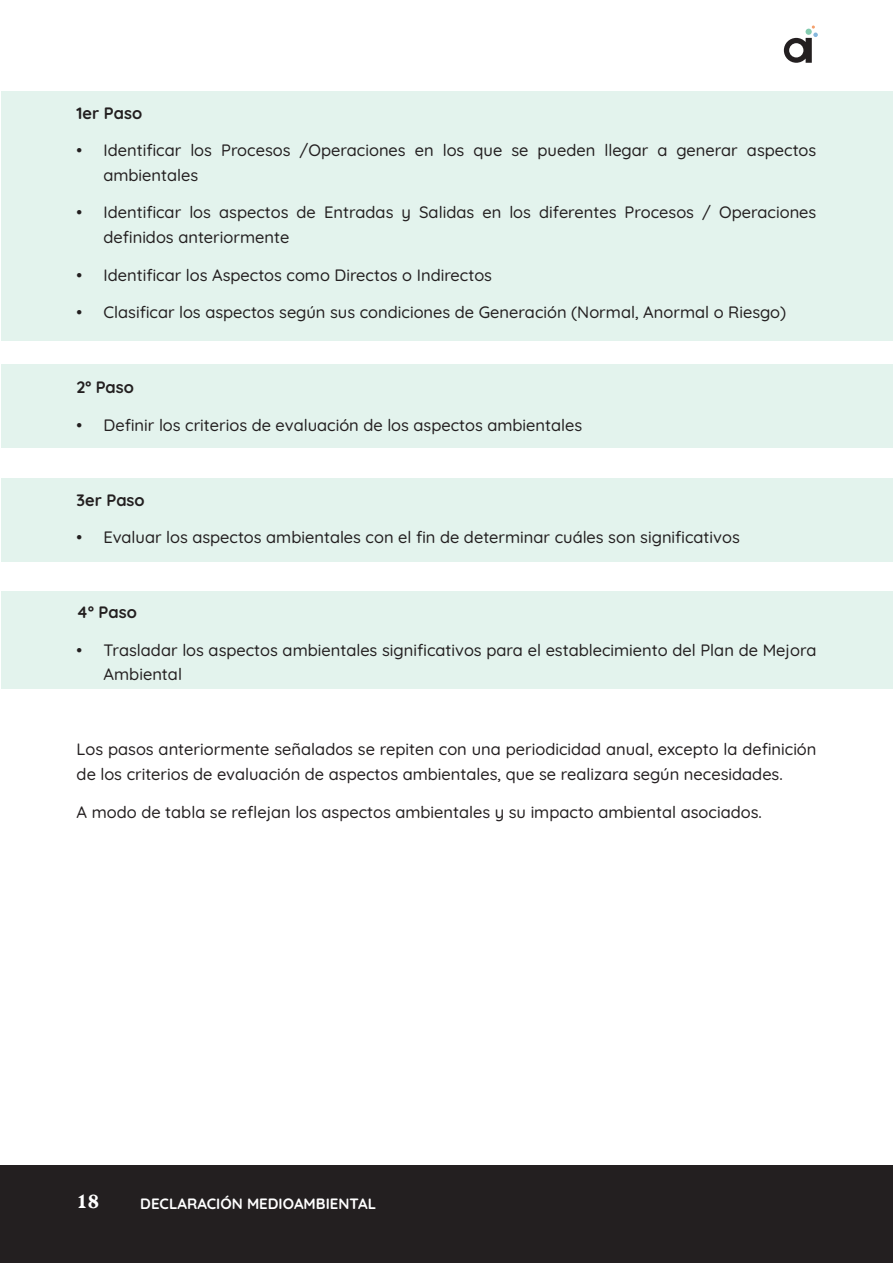
<style>
.page{position:relative;width:893px;height:1263px;background:#fff}
.page>*{position:absolute;margin:0;border:0;box-sizing:border-box;transform-origin:0 0}
.t1{font:700 18px "HK Kontrast";color:#fff}
.t2{font:500 16.5px/24.8px "Quicksand";color:#231f20}
.t3{font:700 16.5px "Quicksand";color:#231f20}
.t4{font:700 15px "Quicksand";color:#fff}
</style>
<div class="page">
<div style="left:1px;top:1165px;width:892px;height:97px;background:#231f20"></div>
<svg style="left:784px;top:26px;width:34px;height:37px"></svg>
<div style="left:1px;top:91px;width:892px;height:250px;background:#e3f3ed"></div>
<div style="left:1px;top:364px;width:892px;height:84px;background:#e3f3ed"></div>
<div style="left:1px;top:478px;width:892px;height:83px;background:#e3f3ed"></div>
<div style="left:1px;top:591px;width:892px;height:97px;background:#e3f3ed"></div>
<p class="t3" style="left:77px;top:100px;width:67px">1er Paso</p>
<p class="t2" style="left:103px;top:136px;width:714px;text-indent:-27px">• Identificar los Procesos /Operaciones en los que se pueden llegar a generar aspectos ambientales</p>
<p class="t2" style="left:104px;top:198px;width:714px;text-indent:-27px">• Identificar los aspectos de Entradas y Salidas en los diferentes Procesos / Operaciones definidos anteriormente</p>
<p class="t2" style="left:77px;top:261px;width:417px">• Identificar los Aspectos como Directos o Indirectos</p>
<p class="t2" style="left:77px;top:298px;width:711px">• Clasificar los aspectos según sus condiciones de Generación (Normal, Anormal o Riesgo)</p>
<p class="t3" style="left:77px;top:374px;width:59px">2º Paso</p>
<p class="t2" style="left:77px;top:411px;width:507px">• Definir los criterios de evaluación de los aspectos ambientales</p>
<p class="t3" style="left:77px;top:487px;width:70px">3er Paso</p>
<p class="t2" style="left:77px;top:523px;width:665px">• Evaluar los aspectos ambientales con el fin de determinar cuáles son significativos</p>
<p class="t3" style="left:77px;top:599px;width:62px">4º Paso</p>
<p class="t2" style="left:104px;top:636px;width:714px;text-indent:-27px">• Trasladar los aspectos ambientales significativos para el establecimiento del Plan de Mejora<br>Ambiental</p>
<p class="t2" style="left:77px;top:735px;width:741px">Los pasos anteriormente señalados se repiten con una periodicidad anual, excepto la definición de los criterios de evaluación de aspectos ambientales, que se realizara según necesidades.</p>
<p class="t2" style="left:77px;top:798px;width:687px">A modo de tabla se reflejan los aspectos ambientales y su impacto ambiental asociados.</p>
<p class="t1" style="left:77px;top:1190px;width:24px">18</p>
<p class="t4" style="left:140px;top:1192px;width:237px">DECLARACIÓN MEDIOAMBIENTAL</p>
</div>
